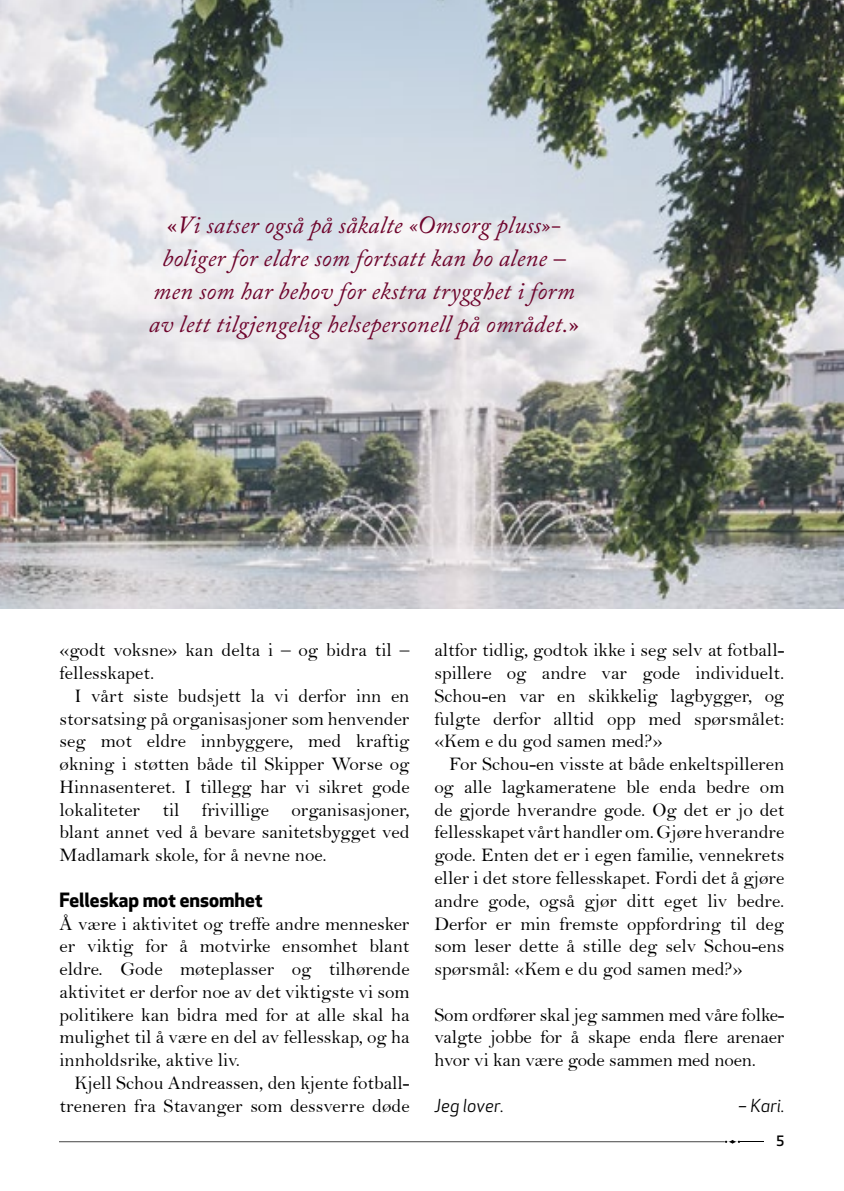
<style>
.page{position:relative;width:844px;height:1191px;background:#fff}
.page>*{position:absolute;margin:0;border:0;box-sizing:border-box;transform-origin:0 0}
.Brødtekst{font:italic 24.5px/33.2px "Adobe Caslon Pro";letter-spacing:.01em;color:#6e042c;text-align:center}
.Brødtekst_innrykk{font:19.25px/22.8px "Bell";color:#000;text-align:justify}
.Brødtekst-2{font:19.25px/22.8px "Bell";color:#000;text-align:justify}
.Mellomoverskrift{font:19.25px "Apex New PS Bold Tabular";color:#000}
.Kreditering{font:17.5px "Apex New PS Book Italic Tabular";letter-spacing:.005em;color:#000}
.t1{font:14px "Apex New PS Medium Tabular";color:#000}
.s1{font-style:normal}
</style>
<div class="page">
<svg style="left:724px;top:1140px;width:39px;height:3px"></svg>
<hr style="left:60px;top:1141px;width:664px;height:1px;background:#000">
<img style="left:0;top:0;width:843px;height:609px">
<p class="Brødtekst" style="left:149px;top:208px;width:431px"><span class="s1">«</span>Vi satser også på såkalte «Omsorg pluss»- boliger for eldre som fortsatt kan bo alene – men som har behov for ekstra trygghet i form av lett tilgjengelig helsepersonell på området.<span class="s1">»</span></p>
<p class="Brødtekst-2" style="left:60px;top:639px;width:351px">«godt voksne» kan delta i – og bidra til – fellesskapet.</p>
<p class="Brødtekst_innrykk" style="left:60px;top:684px;width:351px;text-indent:15px">I vårt siste budsjett la vi derfor inn en storsatsing på organisasjoner som henvender seg mot eldre innbyggere, med kraftig økning i støtten både til Skipper Worse og Hinnasenteret. I tillegg har vi sikret gode lokaliteter til frivillige organisasjoner, blant annet ved å bevare sanitetsbygget ved Madlamark skole, for å nevne noe.</p>
<p class="Mellomoverskrift" style="left:60px;top:888px;width:204px">Felleskap mot ensomhet</p>
<p class="Brødtekst-2" style="left:60px;top:912px;width:351px">Å være i aktivitet og treffe andre mennesker er viktig for å motvirke ensomhet blant eldre. Gode møteplasser og tilhørende aktivitet er derfor noe av det viktigste vi som politikere kan bidra med for at alle skal ha mulighet til å være en del av fellesskap, og ha innholdsrike, aktive liv.</p>
<p class="Brødtekst_innrykk" style="left:60px;top:1071px;width:351px;text-align:right">Kjell Schou Andreassen, den kjente fotball&shy;treneren fra Stavanger som dessverre døde</p>
<p class="Brødtekst_innrykk" style="left:434px;top:639px;width:351px">altfor tidlig, godtok ikke i seg selv at fotball&shy;spillere og andre var gode individuelt.<br>Schou-en var en skikkelig lagbygger, og fulgte derfor alltid opp med spørsmålet: «Kem e du god samen med?»</p>
<p class="Brødtekst_innrykk" style="left:434px;top:752px;width:351px;text-indent:15px">For Schou-en visste at både enkeltspilleren og alle lagkameratene ble enda bedre om de gjorde hverandre gode. Og det er jo det fellesskapet vårt handler om. Gjøre hverandre gode. Enten det er i egen familie, vennekrets eller i det store fellesskapet. Fordi det å gjøre andre gode, også gjør ditt eget liv bedre.<br>Derfor er min fremste oppfordring til deg som leser dette å stille deg selv Schou-ens spørsmål: «Kem e du god samen med?»</p>
<p class="Brødtekst-2" style="left:434px;top:1003px;width:351px">Som ordfører skal jeg sammen med våre folke&shy;valgte jobbe for å skape enda flere arenaer hvor vi kan være gode sammen med noen.</p>
<p class="Kreditering" style="left:434px;top:1094px;width:71px">Jeg lover.</p>
<p class="Kreditering" style="left:738px;top:1094px;width:48px">– Kari.</p>
<p class="t1" style="left:775px;top:1132px;width:10px">5</p>
</div>
